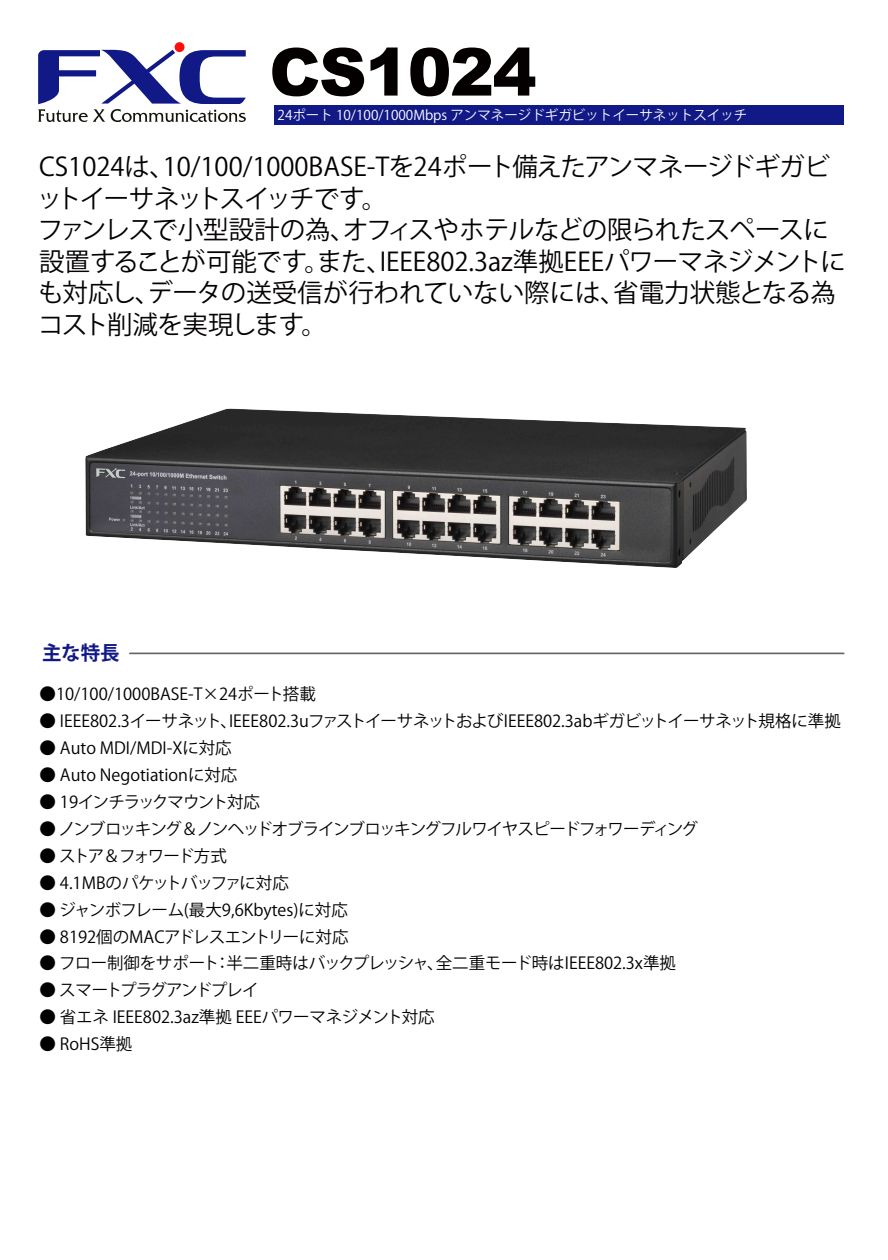
<style>
.page{position:relative;width:888px;height:1260px;background:#fff}
.page>*{position:absolute;margin:0;border:0;box-sizing:border-box;transform-origin:0 0}
.t1{font:900 66px "Arial";letter-spacing:-.025em;color:#040000}
.t2{font:25.5px/31.5px "Koz Go Pr 6 N";letter-spacing:-.015em;color:#040000}
.t3{font:700 19.5px "Koz Go Pro";color:#111987}
.t4{font:16.5px "Koz Go Pr 6 N";letter-spacing:-.01em;color:#000}
.t5{font:16.5px "Koz Go Pr 6 N";letter-spacing:-.07em;color:#000}
.t6{font:16.5px "Koz Go Pr 6 N";letter-spacing:-.035em;color:#000}
.t7{font:16.5px "Koz Go Pr 6 N";letter-spacing:-.12em;color:#000}
.t8{font:13.5px "Koz Go Pro";color:#fff}
</style>
<div class="page">
<hr style="left:130px;top:653px;width:714px;height:1px;background:#666">
<img style="left:85px;top:408px;width:662px;height:160px">
<div style="left:175px;top:42px;width:10px;height:10px;background:#fe0d09;border-radius:50%"></div>
<svg style="left:38px;top:50px;width:208px;height:72px"></svg>
<div style="left:274px;top:105px;width:570px;height:19px;background:#111987"></div>
<h1 class="t1" style="left:269px;top:24px;width:269px">CS1024</h1>
<p class="t8" style="left:278px;top:107px;width:471px">24ポート 10/100/1000Mbps アンマネージドギガビットイーサネットスイッチ</p>
<h2 class="t2" style="left:37px;top:152px;width:810px">CS1024は、10/100/1000BASE-Tを24ポート備えたアンマネージドギガビットイーサネットスイッチです。<br>ファンレスで小型設計の為、オフィスやホテルなどの限られたスペースに設置することが可能です。また、IEEE802.3az準拠EEEパワーマネジメントにも対応し、データの送受信が行われていない際には、省電力状態となる為コスト削減を実現します。</h2>
<p class="t3" style="left:42px;top:641px;width:79px">主な特長</p>
<p class="t4" style="left:40px;top:684px;width:278px">●10/100/1000BASE-T×24ポート搭載</p>
<p class="t4" style="left:40px;top:711px;width:803px">● IEEE802.3イーサネット、IEEE802.3uファストイーサネットおよびIEEE802.3abギガビットイーサネット規格に準拠</p>
<p class="t4" style="left:40px;top:738px;width:194px">● Auto MDI/MDI-Xに対応</p>
<p class="t4" style="left:40px;top:765px;width:199px">● Auto Negotiationに対応</p>
<p class="t5" style="left:40px;top:792px;width:222px">● 19インチラックマウント対応</p>
<p class="t5" style="left:40px;top:819px;width:660px">● ノンブロッキング＆ノンヘッドオブラインブロッキングフルワイヤスピードフォワーディング</p>
<p class="t7" style="left:40px;top:846px;width:189px">● ストア＆フォワード方式</p>
<p class="t6" style="left:40px;top:873px;width:251px">● 4.1MBのパケットバッファに対応</p>
<p class="t4" style="left:40px;top:900px;width:310px">● ジャンボフレーム(最大9,6Kbytes)に対応</p>
<p class="t4" style="left:40px;top:927px;width:310px">● 8192個のMACアドレスエントリーに対応</p>
<p class="t4" style="left:40px;top:954px;width:638px">● フロー制御をサポート：半二重時はバックプレッシャ、全二重モード時はIEEE802.3x準拠</p>
<p class="t5" style="left:40px;top:981px;width:221px">● スマートプラグアンドプレイ</p>
<p class="t4" style="left:40px;top:1008px;width:397px">● 省エネ IEEE802.3az準拠 EEEパワーマネジメント対応</p>
<p class="t4" style="left:40px;top:1035px;width:94px">● RoHS準拠</p>
</div>
